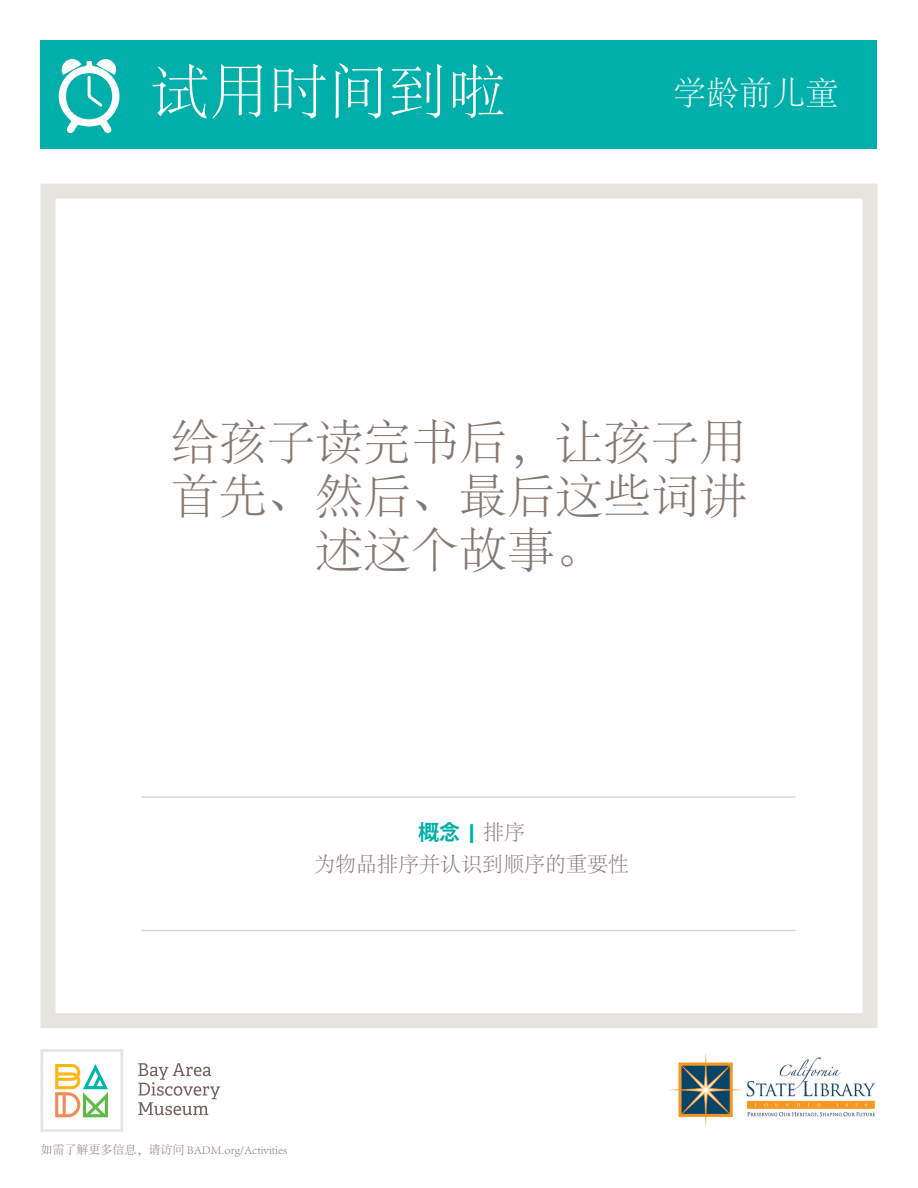
<style>
.page{position:relative;width:918px;height:1188px;background:#fff}
.page>*{position:absolute;margin:0;border:0;box-sizing:border-box;transform-origin:0 0}
.t1{font:300 59.25px "Adobe Song Std";color:#fff}
.t2{font:300 48px/54px "Adobe Song Std";color:#847870;text-align:center}
.t3{font:300 33px "Adobe Song Std";color:#fff}
.t4{font:300 21px "Adobe Song Std";color:#847870}
.t5{font:700 21px "Koz Go Pr 6 N";color:#00afaa}
.t6{font:300 12px "Adobe Song Std";color:#847870}
.s1{font-family:"Adelle PE"}
.s2{font-family:"Adobe Song Std";font-weight:300;color:#847870}
</style>
<div class="page">
<div style="left:40px;top:184px;width:838px;height:844px;border:15px solid #e6e4df"></div>
<div style="left:40px;top:40px;width:838px;height:109px;background:#00afaa"></div>
<svg style="left:58px;top:59px;width:62px;height:75px"></svg>
<hr style="left:141px;top:796px;width:654px;height:2px;background:#d6d1c9">
<hr style="left:141px;top:930px;width:654px;height:1px;background:#d6d1c9">
<svg style="left:138px;top:1063px;width:82px;height:52px"></svg>
<svg style="left:40px;top:1049px;width:83px;height:83px"></svg>
<img style="left:669px;top:1053px;width:207px;height:74px">
<h1 class="t1" style="left:150px;top:60px;width:357px">试用时间到啦</h1>
<h3 class="t3" style="left:673px;top:75px;width:166px">学龄前儿童</h3>
<h2 class="t2" style="left:171px;top:418px;width:577px">给孩子读完书后，让孩子用首先、然后、最后这些词讲述这个故事。</h2>
<h3 class="t5" style="left:418px;top:821px;width:108px">概念 <span class="s1">|</span> <span class="s2">排序</span></h3>
<h3 class="t4" style="left:314px;top:853px;width:316px">为物品排序并认识到顺序的重要性</h3>
<p class="t6" style="left:40px;top:1144px;width:248px">如需了解更多信息，请访问 BADM.org/Activities</p>
</div>
